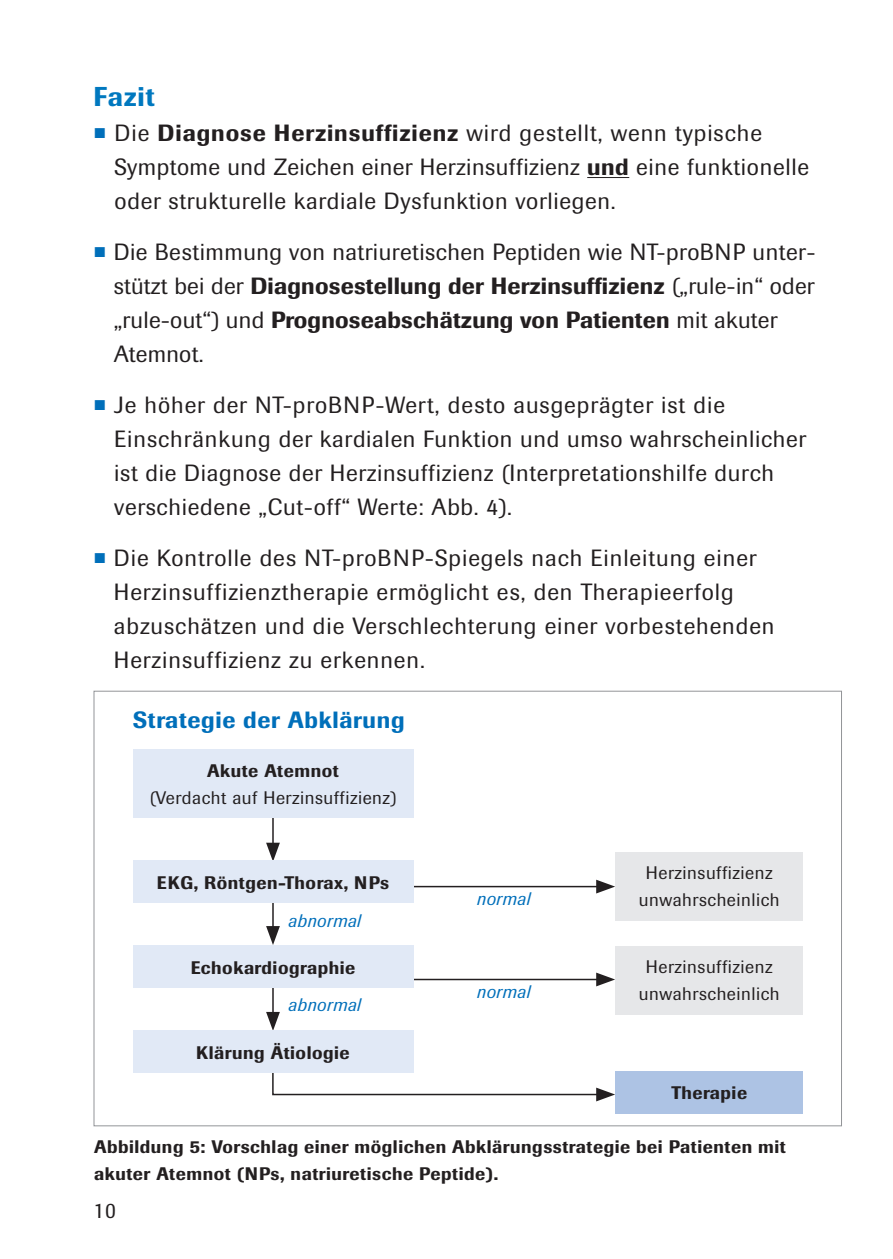
<style>
.page{position:relative;width:893px;height:1259px;background:#fff}
.page>*{position:absolute;margin:0;border:0;box-sizing:border-box;transform-origin:0 0}
.t1{font:500 27px "Imago";letter-spacing:.03em;color:#0078bf}
.t2{font:23.4px/33.9px "Imago";letter-spacing:.03em;color:#231f20}
.t3{font:500 23.4px "Imago";letter-spacing:.03em;color:#006fba}
.t4{font:21.6px "Imago";color:#231f20}
.t5{font:500 18px/27px "Imago";letter-spacing:.03em;color:#231f20}
.t6{font:18px/27px "Imago";letter-spacing:.03em;color:#231f20;text-align:center}
.t7{font:italic 18px "Imago";letter-spacing:.03em;color:#006fba}
.s1{font-weight:500}
</style>
<div class="page">
<div style="left:94px;top:691px;width:748px;height:435px;background:#fff;border:1px solid #939598"></div>
<hr style="left:394px;top:978px;width:207px;height:2px;background:#231f20">
<svg style="left:596px;top:972px;width:19px;height:14px"></svg>
<hr style="left:272px;top:810px;width:2px;height:37px;background:#231f20">
<svg style="left:266px;top:842px;width:14px;height:18px"></svg>
<hr style="left:272px;top:894px;width:2px;height:37px;background:#231f20">
<svg style="left:266px;top:926px;width:14px;height:19px"></svg>
<hr style="left:272px;top:980px;width:2px;height:36px;background:#231f20">
<svg style="left:266px;top:1012px;width:14px;height:18px"></svg>
<div style="left:133px;top:750px;width:280px;height:68px;background:#e1e9f6"></div>
<div style="left:616px;top:852px;width:187px;height:68px;background:#e6e7e9"></div>
<div style="left:616px;top:946px;width:187px;height:68px;background:#e6e7e9"></div>
<svg style="left:272px;top:1069px;width:343px;height:32px"></svg>
<div style="left:616px;top:1070px;width:187px;height:43px;background:#adc3e4"></div>
<div style="left:133px;top:945px;width:280px;height:43px;background:#e1e9f6"></div>
<div style="left:133px;top:1030px;width:280px;height:43px;background:#e1e9f6"></div>
<hr style="left:394px;top:886px;width:207px;height:1px;background:#231f20">
<svg style="left:596px;top:879px;width:19px;height:14px"></svg>
<div style="left:133px;top:860px;width:280px;height:43px;background:#e1e9f6"></div>
<hr style="left:587px;top:177px;width:42px;height:1px;background:#231f20">
<p class="t1" style="left:94px;top:81px;width:63px">Fazit</p>
<p class="t2" style="left:115px;top:116px;width:696px">Die <span class="s1">Diagnose Herzinsuffizienz</span> wird gestellt, wenn typische<br>Symptome und Zeichen einer Herzinsuffizienz <span class="s1">und</span> eine funktionelle oder strukturelle kardiale Dysfunktion vorliegen.</p>
<p class="t2" style="left:114px;top:235px;width:703px">Die Bestimmung von natriuretischen Peptiden wie NT-proBNP unter&shy;stützt bei der <span class="s1">Diagnosestellung der Herzinsuffizienz</span> („rule-in“ oder „rule-out“) und <span class="s1">Prognoseabschätzung von Patienten</span> mit akuter Atemnot.</p>
<p class="t2" style="left:114px;top:388px;width:694px">Je höher der NT-proBNP-Wert, desto ausgeprägter ist die Einschränkung der kardialen Funktion und umso wahrscheinlicher ist die Diagnose der Herzinsuffizienz (Interpretationshilfe durch verschiedene „Cut-off“ Werte: Abb. 4).</p>
<p class="t2" style="left:114px;top:541px;width:662px">Die Kontrolle des NT-proBNP-Spiegels nach Einleitung einer Herzinsuffizienztherapie ermöglicht es, den Therapieerfolg abzuschätzen und die Verschlechterung einer vorbestehenden Herzinsuffizienz zu erkennen.</p>
<p class="t3" style="left:133px;top:705px;width:273px">Strategie der Abklärung</p>
<p class="t5" style="left:207px;top:757px;width:133px">Akute Atemnot</p>
<p class="t6" style="left:149px;top:784px;width:249px">(Verdacht auf Herzinsuffizienz)</p>
<p class="t5" style="left:157px;top:869px;width:234px">EKG, Röntgen-Thorax, NPs</p>
<p class="t7" style="left:288px;top:910px;width:74px">abnormal</p>
<p class="t5" style="left:191px;top:954px;width:166px">Echokardiographie</p>
<p class="t7" style="left:288px;top:995px;width:74px">abnormal</p>
<p class="t5" style="left:196px;top:1039px;width:155px">Klärung Ätiologie</p>
<p class="t7" style="left:476px;top:888px;width:55px">normal</p>
<p class="t7" style="left:476px;top:981px;width:55px">normal</p>
<p class="t6" style="left:639px;top:859px;width:142px">Herzinsuffizienz unwahrscheinlich</p>
<p class="t6" style="left:639px;top:953px;width:142px">Herzinsuffizienz unwahrscheinlich</p>
<p class="t5" style="left:671px;top:1079px;width:77px">Therapie</p>
<p class="t5" style="left:94px;top:1133px;width:693px">Abbildung 5: Vorschlag einer möglichen Abklärungsstrategie bei Patienten mit akuter Atemnot (NPs, natriuretische Peptide).</p>
<p class="t4" style="left:94px;top:1197px;width:24px">10</p>
</div>
